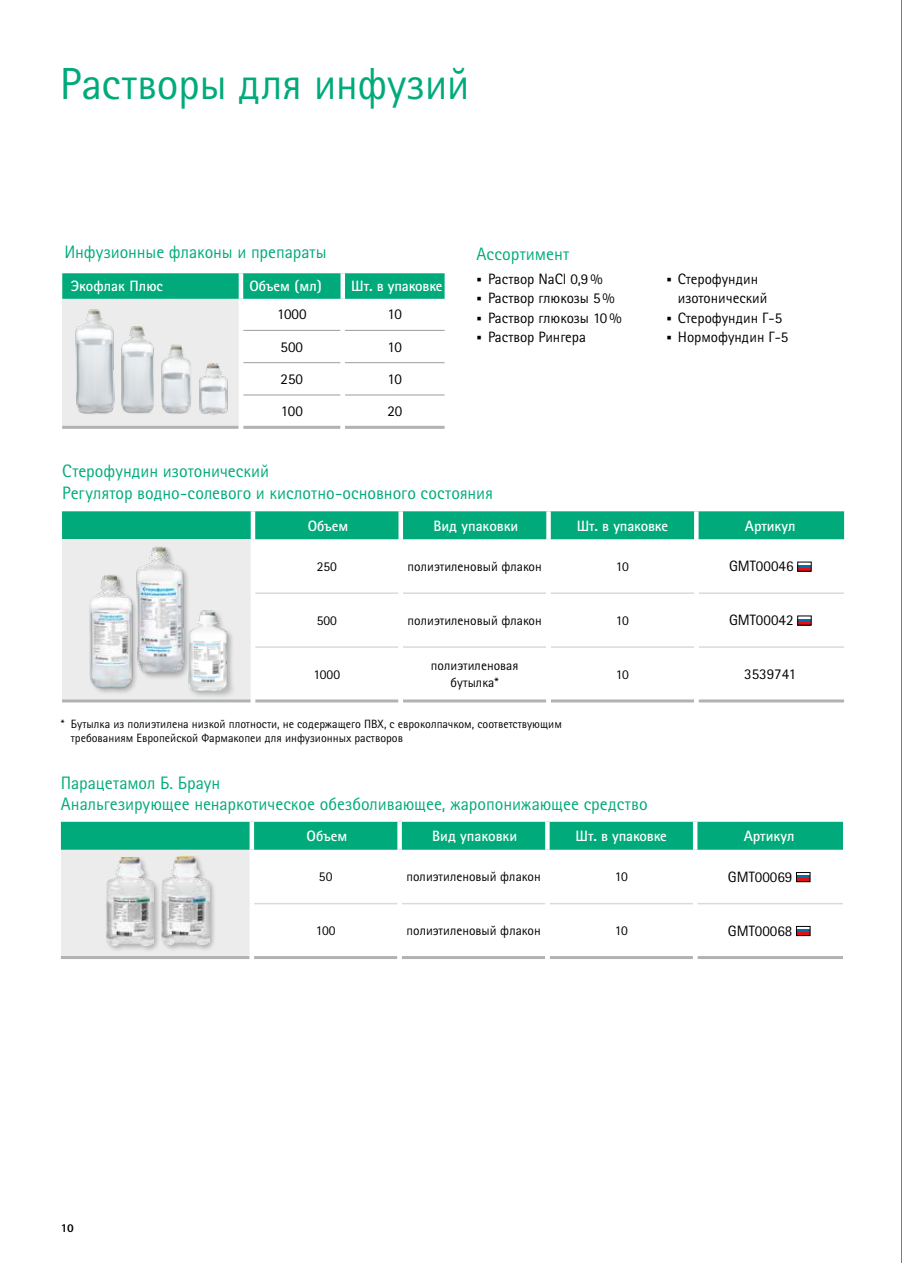
<style>
.page{position:relative;width:902px;height:1263px;background:#fff}
.page>*{position:absolute;margin:0;border:0;box-sizing:border-box;transform-origin:0 0}
.t1{font:45px "Rotis Sans Serif Pro Cyr";letter-spacing:-.01em;color:#00aa7a}
.t2{font:18px/21.6px "Rotis Sans Serif Pro Cyr";letter-spacing:-.005em;color:#00aa7a}
.t3{font:15px/19.5px "Rotis Sans Serif Pro Cyr";color:#000}
.t4{font:700 15px "Rotis Sans Serif Pro Cyr";color:#fff}
.t5{font:13.5px/16.5px "Rotis Sans Serif Pro Cyr";color:#000;text-align:center}
.t6{font:12px/14.4px "Rotis Sans Serif Pro Cyr";color:#000}
.t7{font:800 12px "Rotis Sans Serif Pro Cyr";color:#000}
</style>
<div class="page">
<svg style="left:62px;top:273px;width:382px;height:26px;background:#05ab7c"></svg>
<div style="left:62px;top:299px;width:179px;height:128px;background:#ececed"></div>
<hr style="left:243px;top:362px;width:97px;height:1px;background:#9c9d9d">
<hr style="left:345px;top:362px;width:99px;height:1px;background:#9c9d9d">
<hr style="left:243px;top:395px;width:97px;height:1px;background:#9c9d9d">
<hr style="left:345px;top:395px;width:99px;height:1px;background:#9c9d9d">
<hr style="left:243px;top:330px;width:97px;height:1px;background:#9c9d9d">
<hr style="left:345px;top:330px;width:99px;height:1px;background:#9c9d9d">
<hr style="left:62px;top:426px;width:177px;height:3px;background:#b1b2b3">
<hr style="left:243px;top:426px;width:97px;height:3px;background:#b1b2b3">
<hr style="left:345px;top:426px;width:99px;height:3px;background:#b1b2b3">
<hr style="left:239px;top:299px;width:4px;height:31px;background:#fff">
<hr style="left:239px;top:330px;width:4px;height:33px;background:#fff">
<hr style="left:239px;top:363px;width:4px;height:32px;background:#fff">
<hr style="left:239px;top:395px;width:4px;height:34px;background:#fff">
<hr style="left:239px;top:273px;width:4px;height:26px;background:#fff">
<div style="left:340px;top:273px;width:5px;height:26px;background:#fff"></div>
<img style="left:75px;top:309px;width:40px;height:105px">
<img style="left:161px;top:344px;width:30px;height:70px">
<img style="left:121px;top:326px;width:33px;height:88px">
<img style="left:199px;top:363px;width:29px;height:52px">
<div style="left:62px;top:511px;width:782px;height:28px;background:#00aa7a"></div>
<div style="left:62px;top:539px;width:191px;height:162px;background:#ececed"></div>
<hr style="left:255px;top:592px;width:143px;height:2px;background:#dadada">
<hr style="left:403px;top:592px;width:143px;height:2px;background:#dadada">
<hr style="left:550px;top:592px;width:144px;height:2px;background:#dadada">
<hr style="left:698px;top:592px;width:146px;height:2px;background:#dadada">
<hr style="left:255px;top:646px;width:143px;height:2px;background:#dadada">
<hr style="left:403px;top:646px;width:143px;height:2px;background:#dadada">
<hr style="left:550px;top:646px;width:144px;height:2px;background:#dadada">
<hr style="left:698px;top:646px;width:146px;height:2px;background:#dadada">
<hr style="left:251px;top:511px;width:4px;height:28px;background:#fff">
<div style="left:398px;top:511px;width:5px;height:28px;background:#fff"></div>
<svg style="left:546px;top:511px;width:4px;height:28px"></svg>
<svg style="left:694px;top:511px;width:4px;height:28px"></svg>
<hr style="left:62px;top:699px;width:189px;height:3px;background:#b1b2b3">
<hr style="left:255px;top:699px;width:143px;height:3px;background:#b1b2b3">
<hr style="left:403px;top:699px;width:143px;height:3px;background:#b1b2b3">
<hr style="left:550px;top:699px;width:144px;height:3px;background:#b1b2b3">
<hr style="left:698px;top:699px;width:146px;height:3px;background:#b1b2b3">
<hr style="left:251px;top:539px;width:4px;height:54px;background:#fff">
<hr style="left:251px;top:593px;width:4px;height:54px;background:#fff">
<hr style="left:251px;top:647px;width:4px;height:54px;background:#fff">
<div style="left:89px;top:546px;width:148px;height:154px;background:#000;opacity:.25"></div>
<img style="left:135px;top:546px;width:51px;height:129px">
<img style="left:89px;top:572px;width:48px;height:118px">
<img style="left:186px;top:602px;width:44px;height:92px">
<hr style="left:797px;top:565px;width:14px;height:3px;background:#006eaf">
<hr style="left:797px;top:568px;width:14px;height:3px;background:#e41113">
<hr style="left:797px;top:619px;width:14px;height:3px;background:#006eaf">
<hr style="left:797px;top:622px;width:14px;height:3px;background:#e41113">
<div style="left:61px;top:822px;width:781px;height:28px;background:#00aa7a"></div>
<div style="left:61px;top:850px;width:191px;height:107px;background:#ececed"></div>
<hr style="left:254px;top:903px;width:143px;height:1px;background:#dadada">
<hr style="left:402px;top:903px;width:143px;height:1px;background:#dadada">
<hr style="left:549px;top:903px;width:144px;height:1px;background:#dadada">
<hr style="left:697px;top:903px;width:145px;height:1px;background:#dadada">
<div style="left:249px;top:822px;width:5px;height:28px;background:#fff"></div>
<div style="left:397px;top:822px;width:5px;height:28px;background:#fff"></div>
<svg style="left:545px;top:822px;width:4px;height:28px"></svg>
<hr style="left:693px;top:822px;width:4px;height:28px;background:#fff">
<hr style="left:61px;top:956px;width:188px;height:3px;background:#b1b2b3">
<hr style="left:254px;top:956px;width:143px;height:3px;background:#b1b2b3">
<hr style="left:402px;top:956px;width:143px;height:3px;background:#b1b2b3">
<hr style="left:549px;top:956px;width:144px;height:3px;background:#b1b2b3">
<hr style="left:697px;top:956px;width:145px;height:3px;background:#b1b2b3">
<div style="left:249px;top:850px;width:5px;height:54px;background:#fff"></div>
<div style="left:249px;top:904px;width:5px;height:53px;background:#fff"></div>
<div style="left:105px;top:854px;width:111px;height:99px;background:#000;opacity:.25"></div>
<img style="left:162px;top:856px;width:47px;height:89px">
<img style="left:106px;top:857px;width:48px;height:88px">
<svg style="left:798px;top:875px;width:10px;height:4px"></svg>
<hr style="left:796px;top:879px;width:14px;height:3px;background:#e41113">
<div style="left:796px;top:872px;width:14px;height:10px;border:1px solid #000"></div>
<hr style="left:796px;top:929px;width:14px;height:3px;background:#006eaf">
<hr style="left:796px;top:932px;width:14px;height:4px;background:#e41113">
<div style="left:796px;top:926px;width:14px;height:10px;border:1px solid #000"></div>
<svg style="left:901px;top:0;width:1px;height:1263px"></svg>
<h1 class="t1" style="left:60px;top:57px;width:411px">Растворы для инфузий</h1>
<p class="t2" style="left:64px;top:241px;width:264px">Инфузионные флаконы и препараты</p>
<p class="t4" style="left:71px;top:277px;width:94px">Экофлак Плюс</p>
<p class="t4" style="left:249px;top:277px;width:74px">Объем (мл)</p>
<p class="t4" style="left:351px;top:277px;width:93px">Шт. в упаковке</p>
<p class="t3" style="left:277px;top:304px;width:31px">1000</p>
<p class="t3" style="left:387px;top:304px;width:16px">10</p>
<p class="t3" style="left:280px;top:337px;width:24px">500</p>
<p class="t3" style="left:387px;top:337px;width:16px">10</p>
<p class="t3" style="left:280px;top:369px;width:24px">250</p>
<p class="t3" style="left:387px;top:369px;width:16px">10</p>
<p class="t3" style="left:281px;top:401px;width:23px">100</p>
<p class="t3" style="left:387px;top:401px;width:16px">20</p>
<p class="t2" style="left:476px;top:243px;width:94px">Ассортимент</p>
<p class="t3" style="left:476px;top:269px;width:127px">▪ Раствор NaCl 0,9%</p>
<p class="t3" style="left:476px;top:288px;width:140px">▪ Раствор глюкозы 5%</p>
<p class="t3" style="left:476px;top:308px;width:146px">▪ Раствор глюкозы 10%</p>
<p class="t3" style="left:476px;top:327px;width:111px">▪ Раствор Рингера</p>
<p class="t2" style="left:62px;top:460px;width:432px">Стерофундин изотонический<br>Регулятор водно-солевого и кислотно-основного состояния</p>
<p class="t3" style="left:677px;top:269px;width:91px;text-indent:-11px">▪ Стерофундин изотонический</p>
<p class="t3" style="left:666px;top:308px;width:117px">▪ Стерофундин Г-5</p>
<p class="t3" style="left:666px;top:327px;width:123px">▪ Нормофундин Г-5</p>
<p class="t4" style="left:308px;top:516px;width:42px">Объем</p>
<p class="t4" style="left:433px;top:516px;width:87px">Вид упаковки</p>
<p class="t4" style="left:576px;top:516px;width:93px">Шт. в упаковке</p>
<p class="t4" style="left:744px;top:516px;width:52px">Артикул</p>
<p class="t5" style="left:317px;top:558px;width:22px">250</p>
<p class="t5" style="left:407px;top:558px;width:136px">полиэтиленовый флакон</p>
<p class="t5" style="left:616px;top:558px;width:15px">10</p>
<p class="t3" style="left:729px;top:557px;width:66px">GMT00046</p>
<p class="t5" style="left:317px;top:612px;width:22px">500</p>
<p class="t5" style="left:407px;top:612px;width:136px">полиэтиленовый флакон</p>
<p class="t5" style="left:616px;top:612px;width:15px">10</p>
<p class="t3" style="left:729px;top:611px;width:66px">GMT00042</p>
<p class="t5" style="left:313px;top:666px;width:28px">1000</p>
<p class="t5" style="left:431px;top:658px;width:89px">полиэтиленовая бутылка*</p>
<p class="t5" style="left:616px;top:666px;width:15px">10</p>
<p class="t3" style="left:744px;top:664px;width:53px">3539741</p>
<p class="t6" style="left:71px;top:716px;width:492px;text-indent:-10px">* Бутылка из полиэтилена низкой плотности, не содержащего ПВХ, с евроколпачком, соответствующим требованиям Европейской Фармакопеи для инфузионных растворов</p>
<p class="t2" style="left:61px;top:772px;width:588px">Парацетамол Б. Браун<br>Анальгезирующее ненаркотическое обезболивающее, жаропонижающее средство</p>
<p class="t4" style="left:306px;top:826px;width:42px">Объем</p>
<p class="t4" style="left:432px;top:826px;width:87px">Вид упаковки</p>
<p class="t4" style="left:575px;top:826px;width:93px">Шт. в упаковке</p>
<p class="t4" style="left:743px;top:826px;width:52px">Артикул</p>
<p class="t5" style="left:319px;top:869px;width:15px">50</p>
<p class="t5" style="left:406px;top:869px;width:136px">полиэтиленовый флакон</p>
<p class="t5" style="left:614px;top:869px;width:15px">10</p>
<p class="t3" style="left:727px;top:867px;width:66px">GMT00069</p>
<p class="t7" style="left:61px;top:1220px;width:14px">10</p>
<p class="t5" style="left:316px;top:922px;width:21px">100</p>
<p class="t5" style="left:406px;top:922px;width:136px">полиэтиленовый флакон</p>
<p class="t5" style="left:614px;top:922px;width:15px">10</p>
<p class="t3" style="left:727px;top:921px;width:66px">GMT00068</p>
</div>
